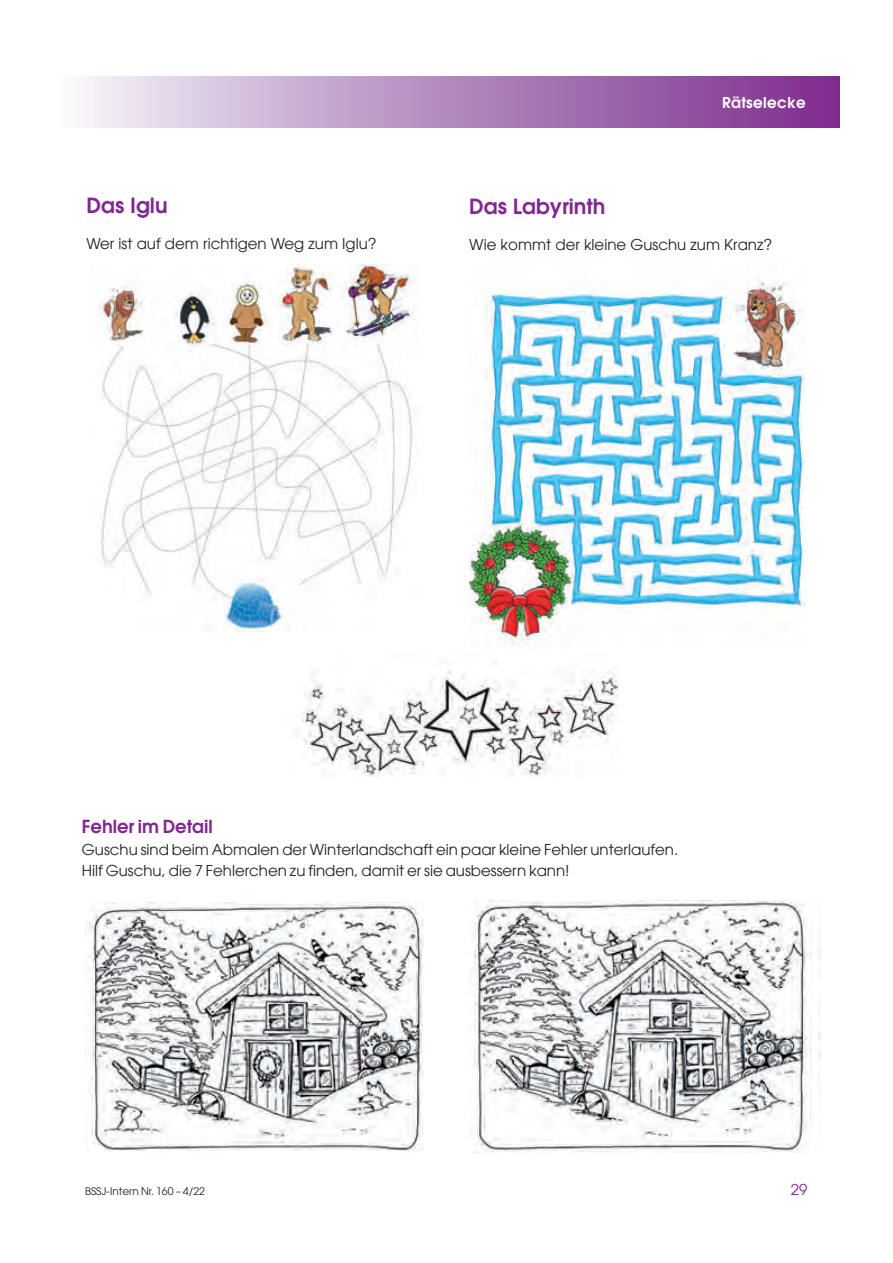
<style>
.page{position:relative;width:893px;height:1263px;background:#fff}
.page>*{position:absolute;margin:0;border:0;box-sizing:border-box;transform-origin:0 0}
.Quellenangabe{font:600 21px "Avant Garde LT";color:#802990}
.Grundschrift_bold{font:600 18px "Avant Garde LT";color:#802990}
.Grundschrift_bold-2{font:15px "Avant Garde LT";color:#231f20}
.Quellenangabe-2{font:15px "Avant Garde LT";color:#231f20}
.Kopfzeile_rechts{font:600 15px "Avant Garde LT";letter-spacing:.025em;color:#fff}
.t1{font:15px "Avant Garde LT";color:#802990}
.t2{font:10.5px "Avant Garde LT";color:#231f20}
</style>
<div class="page">
<div style="left:53px;top:77px;width:787px;height:51px;background:linear-gradient(to right,#f4f5f8,#79288b)"></div>
<img style="left:99px;top:265px;width:316px;height:366px">
<img style="left:85px;top:902px;width:339px;height:249px">
<img style="left:469px;top:901px;width:352px;height:251px">
<img style="left:469px;top:281px;width:337px;height:364px">
<img style="left:302px;top:670px;width:316px;height:107px">
<p class="Quellenangabe" style="left:87px;top:191px;width:83px">Das Iglu</p>
<p class="Quellenangabe-2" style="left:87px;top:234px;width:292px">Wer ist auf dem richtigen Weg zum Iglu?</p>
<p class="Kopfzeile_rechts" style="left:722px;top:92px;width:85px">Rätselecke</p>
<p class="Quellenangabe" style="left:469px;top:193px;width:138px">Das Labyrinth</p>
<p class="Quellenangabe-2" style="left:469px;top:236px;width:305px">Wie kommt der kleine Guschu zum Kranz?</p>
<p class="Grundschrift_bold" style="left:82px;top:815px;width:132px">Fehler im Detail</p>
<p class="Grundschrift_bold-2" style="left:82px;top:840px;width:598px">Guschu sind beim Abmalen der Winterlandschaft ein paar kleine Fehler unterlaufen.</p>
<p class="Grundschrift_bold-2" style="left:82px;top:862px;width:489px">Hilf Guschu, die 7 Fehlerchen zu finden, damit er sie ausbessern kann!</p>
<p class="t2" style="left:85px;top:1185px;width:121px">BSSJ-Intern Nr. 160 – 4/22</p>
<p class="t1" style="left:791px;top:1180px;width:18px">29</p>
</div>
